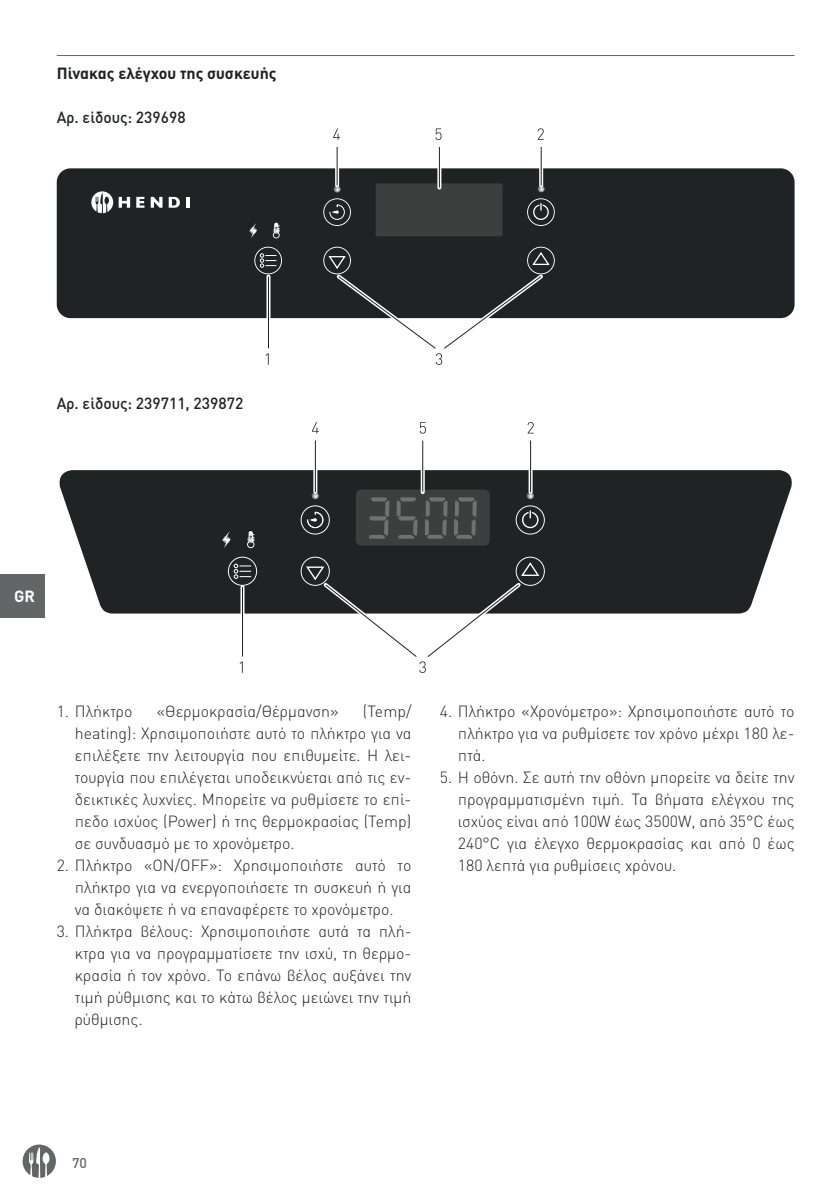
<style>
.page{position:relative;width:840px;height:1191px;background:#fff}
.page>*{position:absolute;margin:0;border:0;box-sizing:border-box;transform-origin:0 0}
.t1{font:300 16px/22px "DIN Pro";color:#202323;text-align:justify}
.t2{font:500 16px "DIN Pro";color:#202323}
.t3{font:700 16px "DIN Pro";color:#202323}
.t4{font:700 16px "DIN Pro";color:#fff}
.t5{font:500 14px "DIN Pro";color:#626666}
</style>
<div class="page">
<div style="left:0;top:574px;width:44px;height:43px;background:#626666"></div>
<svg style="left:23px;top:1144px;width:33px;height:33px"></svg>
<hr style="left:57px;top:55px;width:737px;height:1px;background:#626666">
<div style="left:57px;top:168px;width:737px;height:150px;background:#202323;border-radius:14px"></div>
<svg style="left:186px;top:197px;width:3px;height:11px"></svg>
<svg style="left:169px;top:197px;width:11px;height:11px"></svg>
<svg style="left:151px;top:197px;width:11px;height:11px"></svg>
<svg style="left:136px;top:197px;width:8px;height:11px"></svg>
<svg style="left:119px;top:197px;width:11px;height:11px"></svg>
<svg style="left:91px;top:191px;width:22px;height:22px"></svg>
<svg style="left:527px;top:198px;width:27px;height:28px"></svg>
<svg style="left:323px;top:198px;width:28px;height:28px"></svg>
<svg style="left:254px;top:247px;width:28px;height:27px"></svg>
<div style="left:375px;top:183px;width:127px;height:53px;background:#3d3f3e"></div>
<svg style="left:537px;top:185px;width:7px;height:7px"></svg>
<svg style="left:333px;top:186px;width:7px;height:6px"></svg>
<svg style="left:249px;top:223px;width:8px;height:15px"></svg>
<svg style="left:272px;top:223px;width:7px;height:15px"></svg>
<svg style="left:335px;top:147px;width:4px;height:38px"></svg>
<hr style="left:336px;top:147px;width:1px;height:38px;background:#202323">
<svg style="left:539px;top:147px;width:4px;height:38px"></svg>
<hr style="left:540px;top:147px;width:1px;height:38px;background:#202323">
<svg style="left:437px;top:147px;width:4px;height:41px"></svg>
<hr style="left:438px;top:147px;width:1px;height:41px;background:#202323">
<svg style="left:266px;top:276px;width:4px;height:43px"></svg>
<hr style="left:268px;top:276px;width:1px;height:72px;background:#202323">
<svg style="left:266px;top:353px;width:2px;height:12px"></svg>
<svg style="left:323px;top:247px;width:231px;height:118px"></svg>
<svg style="left:537px;top:128px;width:6px;height:12px"></svg>
<svg style="left:435px;top:128px;width:6px;height:12px"></svg>
<svg style="left:333px;top:128px;width:7px;height:12px"></svg>
<svg style="left:59px;top:470px;width:733px;height:143px;background:#303333"></svg>
<svg style="left:515px;top:505px;width:29px;height:29px"></svg>
<svg style="left:300px;top:505px;width:29px;height:29px"></svg>
<svg style="left:228px;top:556px;width:29px;height:30px"></svg>
<div style="left:355px;top:489px;width:134px;height:56px;background:#3d3f3e;border-radius:5px"></div>
<svg style="left:526px;top:492px;width:7px;height:7px"></svg>
<svg style="left:311px;top:492px;width:8px;height:7px"></svg>
<svg style="left:247px;top:531px;width:7px;height:17px"></svg>
<svg style="left:222px;top:531px;width:9px;height:17px"></svg>
<svg style="left:454px;top:497px;width:22px;height:42px"></svg>
<svg style="left:425px;top:497px;width:22px;height:42px"></svg>
<svg style="left:396px;top:497px;width:21px;height:42px"></svg>
<svg style="left:369px;top:497px;width:20px;height:42px"></svg>
<svg style="left:300px;top:556px;width:244px;height:117px"></svg>
<svg style="left:528px;top:441px;width:4px;height:51px"></svg>
<hr style="left:530px;top:440px;width:1px;height:52px;background:#202323">
<svg style="left:527px;top:422px;width:6px;height:11px"></svg>
<svg style="left:420px;top:440px;width:4px;height:52px"></svg>
<hr style="left:422px;top:440px;width:1px;height:51px;background:#202323">
<svg style="left:419px;top:422px;width:6px;height:11px"></svg>
<svg style="left:313px;top:441px;width:4px;height:51px"></svg>
<hr style="left:315px;top:440px;width:1px;height:52px;background:#202323">
<svg style="left:312px;top:422px;width:6px;height:11px"></svg>
<hr style="left:240px;top:587px;width:4px;height:69px;background:#fff">
<hr style="left:242px;top:587px;width:1px;height:69px;background:#202323">
<svg style="left:240px;top:661px;width:2px;height:12px"></svg>
<p class="t3" style="left:57px;top:60px;width:221px">Πίνακας ελέγχου της συσκευής</p>
<p class="t2" style="left:57px;top:104px;width:130px">Αρ. είδους: 239698</p>
<p class="t2" style="left:57px;top:390px;width:188px">Αρ. είδους: 239711, 239872</p>
<p class="t4" style="left:14px;top:583px;width:22px">GR</p>
<p class="t1" style="left:75px;top:699px;width:338px;text-indent:288px">(Temp/ heating): Χρησιμοποιήστε αυτό το πλήκτρο για να επιλέξετε την λειτουργία που επιθυμείτε. Η λει&shy;τουργία που επιλέγεται υποδεικνύεται από τις εν&shy;δεικτικές λυχνίες. Μπορείτε να ρυθμίσετε το επί&shy;πεδο ισχύος (Power) ή της θερμοκρασίας (Temp) σε συνδυασμό με το χρονόμετρο.</p>
<p class="t1" style="left:75px;top:853px;width:338px;text-indent:-18px">2. Πλήκτρο «ON/OFF»: Χρησιμοποιήστε αυτό το πλήκτρο για να ενεργοποιήσετε τη συσκευή ή για να διακόψετε ή να επαναφέρετε το χρονόμετρο.</p>
<p class="t1" style="left:75px;top:919px;width:338px;text-indent:-18px">3. Πλήκτρα βέλους: Χρησιμοποιήστε αυτά τα πλή&shy;κτρα για να προγραμματίσετε την ισχύ, τη θερμο&shy;κρασία ή τον χρόνο. Το επάνω βέλος αυξάνει την τιμή ρύθμισης και το κάτω βέλος μειώνει την τιμή ρύθμισης.</p>
<p class="t1" style="left:57px;top:699px;width:77px">1. Πλήκτρο</p>
<p class="t1" style="left:157px;top:699px;width:183px">«Θερμοκρασία/Θέρμανση»</p>
<p class="t1" style="left:457px;top:699px;width:338px;text-indent:-18px">4. Πλήκτρο «Χρονόμετρο»: Χρησιμοποιήστε αυτό το πλήκτρο για να ρυθμίσετε τον χρόνο μέχρι 180 λε&shy;πτά.</p>
<p class="t1" style="left:457px;top:765px;width:338px;text-indent:-18px">5. Η οθόνη. Σε αυτή την οθόνη μπορείτε να δείτε την προγραμματισμένη τιμή. Τα βήματα ελέγχου της ισχύος είναι από 100W έως 3500W, από 35°C έως 240°C για έλεγχο θερμοκρασίας και από 0 έως 180 λεπτά για ρυθμίσεις χρόνου.</p>
<p class="t5" style="left:72px;top:1151px;width:16px">70</p>
</div>
